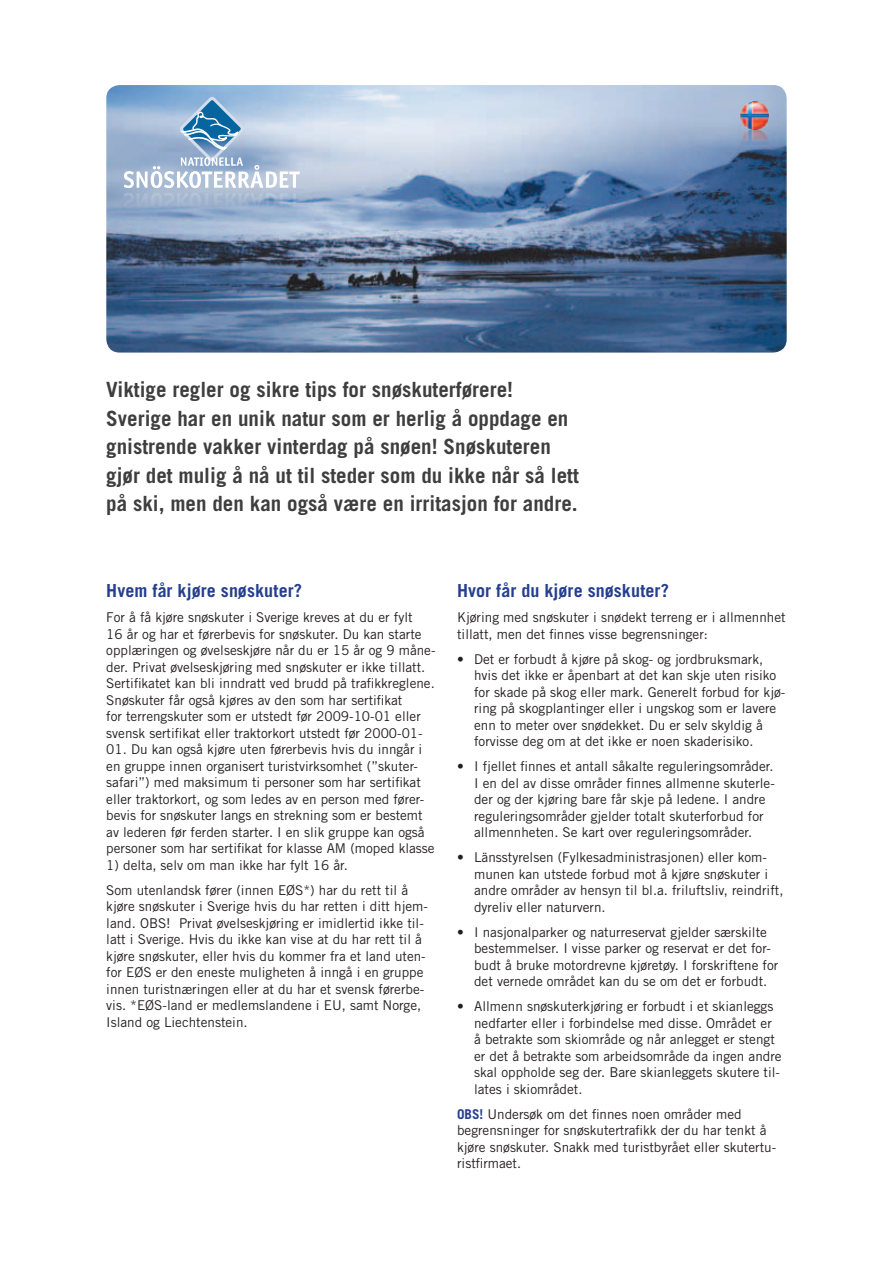
<style>
.page{position:relative;width:893px;height:1263px;background:#fff}
.page>*{position:absolute;margin:0;border:0;box-sizing:border-box;transform-origin:0 0}
.t1{font:700 21px/28.5px "Trade Gothic";color:#3e3e3f}
.t2{font:700 18px "Trade Gothic";color:#253f8e}
.t3{font:13.5px/16.5px "Trade Gothic";color:#231f20}
.s1{font-weight:700;color:#253f8e}
</style>
<div class="page">
<img style="left:106px;top:85px;width:681px;height:268px">
<svg style="left:124px;top:96px;width:176px;height:178px;background:#8ea5c0"></svg>
<img style="left:740px;top:101px;width:29px;height:57px">
<p class="t1" style="left:106px;top:375px;width:474px">Viktige regler og sikre tips for snøskuterførere!<br>Sverige har en unik natur som er herlig å oppdage en gnistrende vakker vinterdag på snøen! Snøskuteren gjør det mulig å nå ut til steder som du ikke når så lett på ski, men den kan også være en irritasjon for andre.</p>
<h2 class="t2" style="left:106px;top:580px;width:197px">Hvem får kjøre snøskuter?</h2>
<p class="t3" style="left:106px;top:609px;width:331px">For å få kjøre snøskuter i Sverige kreves at du er fylt<br>16 år og har et førerbevis for snøskuter. Du kan starte opplæringen og øvelseskjøre når du er 15 år og 9 måne&shy;der. Privat øvelseskjøring med snøskuter er ikke tillatt.<br>Sertifikatet kan bli inndratt ved brudd på trafikkreglene.<br>Snøskuter får også kjøres av den som har sertifikat<br>for terrengskuter som er utstedt før 2009-10-01 eller svensk sertifikat eller traktorkort utstedt før 2000-01-</p>
<p class="t3" style="left:106px;top:741px;width:330px">01. Du kan også kjøre uten førerbevis hvis du inngår i en gruppe innen organisert turistvirksomhet (”skuter&shy;safari”) med maksimum ti personer som har sertifikat eller traktorkort, og som ledes av en person med fører&shy;bevis for snøskuter langs en strekning som er bestemt av lederen før ferden starter. I en slik gruppe kan også personer som har sertifikat for klasse AM (moped klasse</p>
<p class="t3" style="left:106px;top:852px;width:303px;line-height:25px">1) delta, selv om man ikke har fylt 16 år.<br>Som utenlandsk fører (innen EØS*) har du rett til å</p>
<p class="t3" style="left:106px;top:898px;width:323px">kjøre snøskuter i Sverige hvis du har retten i ditt hjem&shy;land. OBS! Privat øvelseskjøring er imidlertid ikke til&shy;latt i Sverige. Hvis du ikke kan vise at du har rett til å kjøre snøskuter, eller hvis du kommer fra et land uten&shy;for EØS er den eneste muligheten å inngå i en gruppe innen turistnæringen eller at du har et svensk førerbe&shy;vis. *EØS-land er medlemslandene i EU, samt Norge, Island og Liechtenstein.</p>
<h2 class="t2" style="left:457px;top:580px;width:213px">Hvor får du kjøre snøskuter?</h2>
<p class="t3" style="left:457px;top:609px;width:330px">Kjøring med snøskuter i snødekt terreng er i allmennhet tillatt, men det finnes visse begrensninger:</p>
<p class="t3" style="left:474px;top:650px;width:313px;text-indent:-17px">• Det er forbudt å kjøre på skog- og jordbruksmark, hvis det ikke er åpenbart at det kan skje uten risiko for skade på skog eller mark. Generelt forbud for kjø&shy;ring på skogplantinger eller i ungskog som er lavere enn to meter over snødekket. Du er selv skyldig å forvisse deg om at det ikke er noen skaderisiko.</p>
<p class="t3" style="left:474px;top:758px;width:302px;text-indent:-17px">• I fjellet finnes et antall såkalte reguleringsområder.<br>I en del av disse områder finnes allmenne skuterle&shy;der og der kjøring bare får skje på ledene. I andre reguleringsområder gjelder totalt skuterforbud for allmennheten. Se kart over reguleringsområder.</p>
<p class="t3" style="left:474px;top:849px;width:311px;text-indent:-17px">• Länsstyrelsen (Fylkesadministrasjonen) eller kom&shy;munen kan utstede forbud mot å kjøre snøskuter i andre områder av hensyn til bl.a. friluftsliv, reindrift, dyreliv eller naturvern.</p>
<p class="t3" style="left:474px;top:923px;width:306px;text-indent:-17px">• I nasjonalparker og naturreservat gjelder særskilte bestemmelser. I visse parker og reservat er det for&shy;budt å bruke motordrevne kjøretøy. I forskriftene for det vernede området kan du se om det er forbudt.</p>
<p class="t3" style="left:474px;top:998px;width:309px;text-indent:-17px">• Allmenn snøskuterkjøring er forbudt i et skianleggs nedfarter eller i forbindelse med disse. Området er å betrakte som skiområde og når anlegget er stengt er det å betrakte som arbeidsområde da ingen andre skal oppholde seg der. Bare skianleggets skutere til&shy;lates i skiområdet.</p>
<p class="t3" style="left:457px;top:1105px;width:321px"><span class="s1">OBS!</span> Undersøk om det finnes noen områder med begrensninger for snøskutertrafikk der du har tenkt å kjøre snøskuter. Snakk med turistbyrået eller skutertu&shy;ristfirmaet.</p>
</div>
